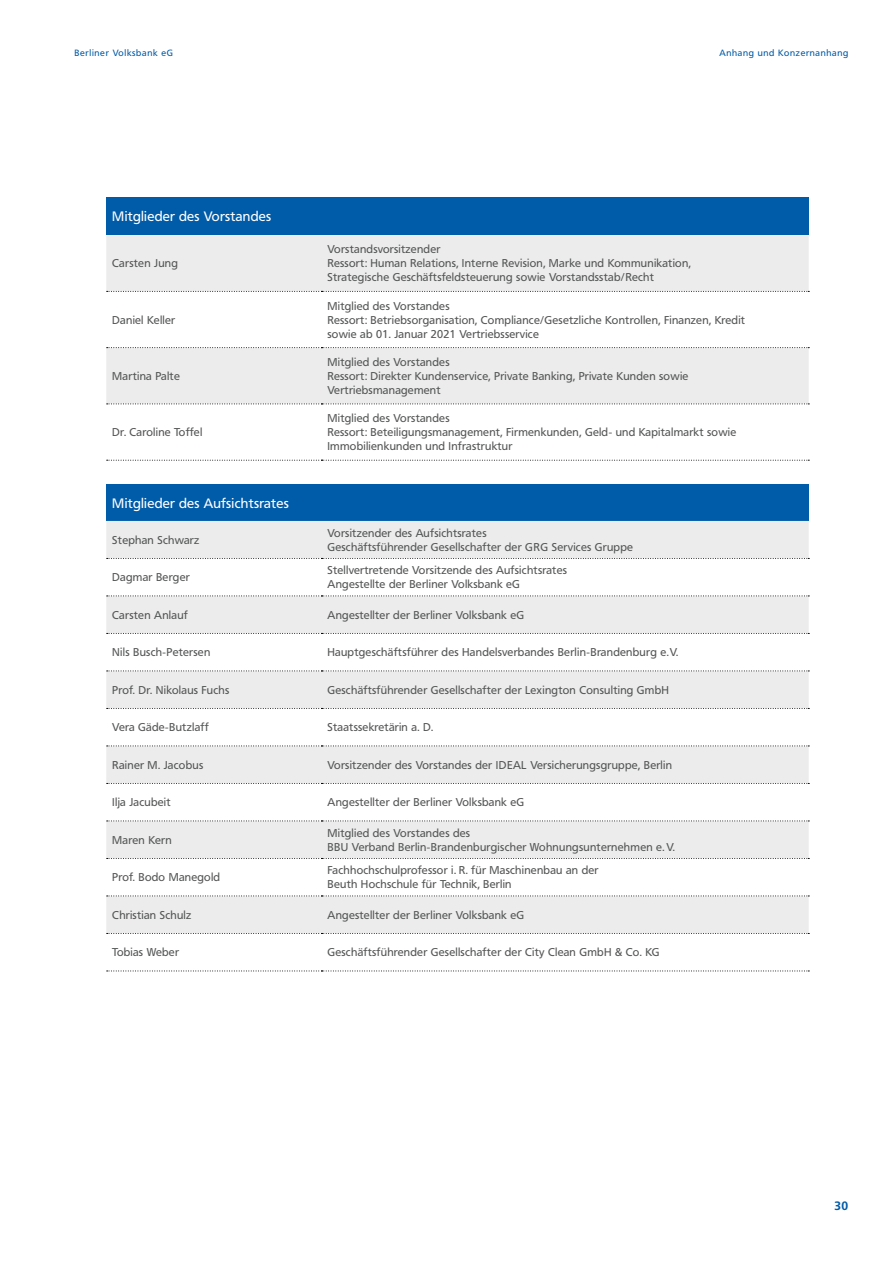
<style>
.page{position:relative;width:893px;height:1263px;background:#fff}
.page>*{position:absolute;margin:0;border:0;box-sizing:border-box;transform-origin:0 0}
.t1{font:13.5px "Frutiger VR";letter-spacing:.02em;color:#fff}
.t2{font:700 12px "Frutiger VR";color:#005ba8}
.t3{font:11.25px/14.1px "Frutiger VR";letter-spacing:.02em;color:#555756}
.t4{font:9px "Frutiger VR";letter-spacing:.075em;color:#005ba8}
</style>
<div class="page">
<div style="left:106px;top:198px;width:703px;height:37px;background:#005ba8"></div>
<svg style="left:106px;top:235px;width:703px;height:169px;fill:#ececec"></svg>
<svg style="left:107px;top:291px;width:702px;height:1px"></svg>
<svg style="left:107px;top:403px;width:702px;height:1px"></svg>
<svg style="left:107px;top:460px;width:702px;height:1px"></svg>
<svg style="left:107px;top:347px;width:702px;height:1px"></svg>
<div style="left:106px;top:484px;width:703px;height:37px;background:#005ba8"></div>
<svg style="left:106px;top:521px;width:703px;height:412px;fill:#ececec"></svg>
<svg style="left:107px;top:558px;width:702px;height:1px"></svg>
<svg style="left:107px;top:595px;width:702px;height:1px"></svg>
<svg style="left:107px;top:633px;width:702px;height:1px"></svg>
<svg style="left:107px;top:670px;width:702px;height:1px"></svg>
<svg style="left:107px;top:708px;width:702px;height:1px"></svg>
<svg style="left:107px;top:745px;width:702px;height:1px"></svg>
<svg style="left:107px;top:783px;width:702px;height:1px"></svg>
<svg style="left:107px;top:820px;width:702px;height:1px"></svg>
<svg style="left:107px;top:858px;width:702px;height:1px"></svg>
<svg style="left:107px;top:895px;width:702px;height:1px"></svg>
<svg style="left:107px;top:933px;width:702px;height:1px"></svg>
<svg style="left:107px;top:970px;width:702px;height:1px"></svg>
<p class="t4" style="left:75px;top:48px;width:100px">Berliner Volksbank eG</p>
<p class="t4" style="left:719px;top:48px;width:131px">Anhang und Konzernanhang</p>
<p class="t1" style="left:112px;top:209px;width:160px">Mitglieder des Vorstandes</p>
<p class="t3" style="left:112px;top:257px;width:67px">Carsten Jung</p>
<p class="t3" style="left:112px;top:313px;width:64px">Daniel Keller</p>
<p class="t3" style="left:112px;top:369px;width:69px">Martina Palte</p>
<p class="t3" style="left:112px;top:425px;width:92px">Dr. Caroline Toffel</p>
<p class="t3" style="left:327px;top:242px;width:365px">Vorstandsvorsitzender<br>Ressort: Human Relations, Interne Revision, Marke und Kommunikation,<br>Strategische Geschäftsfeldsteuerung sowie Vorstandsstab/Recht</p>
<p class="t3" style="left:327px;top:299px;width:419px">Mitglied des Vorstandes<br>Ressort: Betriebsorganisation, Compliance/Gesetzliche Kontrollen, Finanzen, Kredit sowie ab 01. Januar 2021 Vertriebsservice</p>
<p class="t3" style="left:327px;top:355px;width:362px">Mitglied des Vorstandes<br>Ressort: Direkter Kundenservice, Private Banking, Private Kunden sowie<br>Vertriebsmanagement</p>
<p class="t3" style="left:327px;top:411px;width:410px">Mitglied des Vorstandes<br>Ressort: Beteiligungsmanagement, Firmenkunden, Geld- und Kapitalmarkt sowie<br>Immobilienkunden und Infrastruktur</p>
<p class="t1" style="left:112px;top:495px;width:178px">Mitglieder des Aufsichtsrates</p>
<p class="t3" style="left:112px;top:533px;width:89px">Stephan Schwarz</p>
<p class="t3" style="left:327px;top:526px;width:307px">Vorsitzender des Aufsichtsrates<br>Geschäftsführender Gesellschafter der GRG Services Gruppe</p>
<p class="t3" style="left:112px;top:570px;width:79px">Dagmar Berger</p>
<p class="t3" style="left:327px;top:563px;width:241px">Stellvertretende Vorsitzende des Aufsichtsrates<br>Angestellte der Berliner Volksbank eG</p>
<p class="t3" style="left:112px;top:608px;width:77px">Carsten Anlauf</p>
<p class="t3" style="left:327px;top:608px;width:198px">Angestellter der Berliner Volksbank eG</p>
<p class="t3" style="left:112px;top:645px;width:100px">Nils Busch-Petersen</p>
<p class="t3" style="left:327px;top:645px;width:352px">Hauptgeschäftsführer des Handelsverbandes Berlin-Brandenburg e.V.</p>
<p class="t3" style="left:112px;top:683px;width:118px">Prof. Dr. Nikolaus Fuchs</p>
<p class="t3" style="left:327px;top:683px;width:343px">Geschäftsführender Gesellschafter der Lexington Consulting GmbH</p>
<p class="t3" style="left:112px;top:720px;width:98px">Vera Gäde-Butzlaff</p>
<p class="t3" style="left:327px;top:720px;width:107px">Staatssekretärin a. D.</p>
<p class="t3" style="left:112px;top:758px;width:92px">Rainer M. Jacobus</p>
<p class="t3" style="left:327px;top:758px;width:346px">Vorsitzender des Vorstandes der IDEAL Versicherungsgruppe, Berlin</p>
<p class="t3" style="left:112px;top:795px;width:60px">Ilja Jacubeit</p>
<p class="t3" style="left:327px;top:795px;width:198px">Angestellter der Berliner Volksbank eG</p>
<p class="t3" style="left:112px;top:833px;width:61px">Maren Kern</p>
<p class="t3" style="left:327px;top:826px;width:349px">Mitglied des Vorstandes des<br>BBU Verband Berlin-Brandenburgischer Wohnungsunternehmen e. V.</p>
<p class="t3" style="left:112px;top:870px;width:109px">Prof. Bodo Manegold</p>
<p class="t3" style="left:327px;top:863px;width:273px">Fachhochschulprofessor i. R. für Maschinenbau an der<br>Beuth Hochschule für Technik, Berlin</p>
<p class="t3" style="left:112px;top:908px;width:81px">Christian Schulz</p>
<p class="t3" style="left:327px;top:908px;width:198px">Angestellter der Berliner Volksbank eG</p>
<p class="t3" style="left:112px;top:945px;width:68px">Tobias Weber</p>
<p class="t3" style="left:327px;top:945px;width:334px">Geschäftsführender Gesellschafter der City Clean GmbH &amp; Co. KG</p>
<p class="t2" style="left:834px;top:1198px;width:15px">30</p>
</div>
